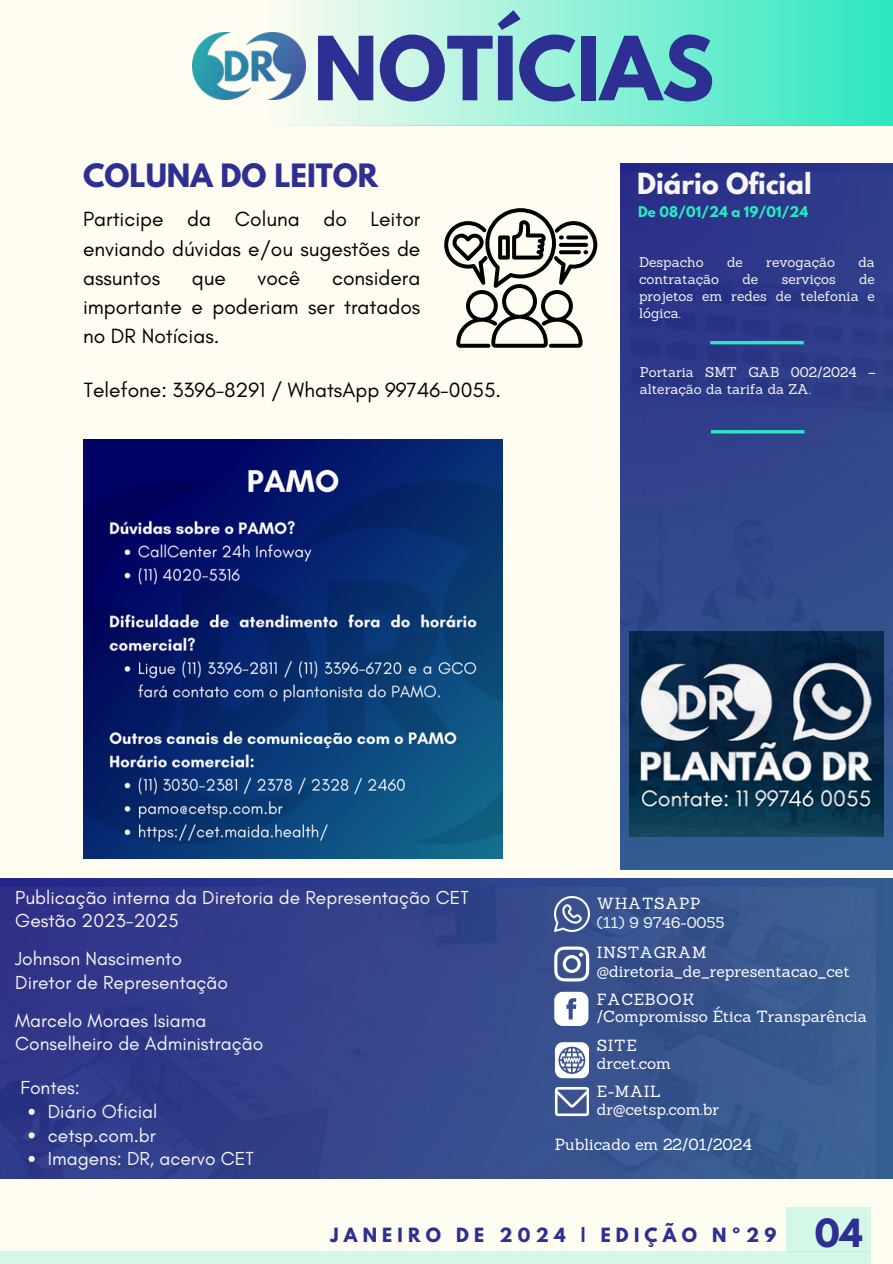
<style>
.page{position:relative;width:893px;height:1264px;background:#fff}
.page>*{position:absolute;margin:0;border:0;box-sizing:border-box;transform-origin:0 0}
.t1{font:700 78.3px "League Spartan";color:#2d2f92}
.t2{font:700 34.5px "League Spartan";color:#2d2f92}
.t3{font:700 28.5px "League Spartan";color:#2d2f92}
.t4{font:700 25.8px "League Spartan";color:#f8f5f5}
.t5{font:21px/29.2px "Glacial Indifference";color:#000;text-align:justify}
.t6{font:19.2px/23.5px "Glacial Indifference";color:#f8f5f5}
.t7{font:700 17.4px "League Spartan";letter-spacing:.3em;color:#2d2f92}
.t8{font:15.75px "Sanchez";color:#fff}
.t9{font:15.75px "Sanchez";letter-spacing:.04em;color:#fff}
.t10{font:15.15px "Sanchez";color:#f8f5f5}
.t11{font:13.8px/16.8px "Sanchez";color:#f8f5f5}
.t12{font:700 13.2px "League Spartan";color:#2ae8c0}
</style>
<div class="page">
<div style="left:0;top:0;width:892px;height:1263px;background:#fffcf2"></div>
<div style="left:0;top:1251px;width:871px;height:12px;background:#d4f8e8"></div>
<div style="left:786px;top:1207px;width:85px;height:44px;background:#d4f8e8"></div>
<div style="left:265px;top:0;width:627px;height:126px;background:linear-gradient(to right,#fdfbf1,#2ae8c0)"></div>
<img style="left:192px;top:33px;width:114px;height:66px">
<div style="left:0;top:879px;width:892px;height:299px;background:linear-gradient(to right,#252788,#365d91)"></div>
<img style="left:0;top:888px;width:875px;height:290px">
<svg style="left:554px;top:946px;width:35px;height:35px"></svg>
<svg style="left:554px;top:991px;width:34px;height:34px"></svg>
<svg style="left:555px;top:1042px;width:33px;height:36px"></svg>
<svg style="left:555px;top:1086px;width:33px;height:30px"></svg>
<img style="left:555px;top:896px;width:34px;height:35px">
<svg style="left:29px;top:1108px;width:6px;height:6px"></svg>
<svg style="left:29px;top:1132px;width:6px;height:6px"></svg>
<svg style="left:29px;top:1155px;width:6px;height:6px"></svg>
<svg style="left:620px;top:163px;width:272px;height:706px;background:#30518e"></svg>
<img style="left:629px;top:763px;width:254px;height:73px">
<img style="left:620px;top:173px;width:272px;height:590px">
<hr style="left:710px;top:341px;width:93px;height:3px;background:#2ae8c0">
<hr style="left:711px;top:430px;width:93px;height:3px;background:#2ae8c0">
<img style="left:84px;top:439px;width:418px;height:419px">
<svg style="left:444px;top:208px;width:153px;height:140px"></svg>
<p class="t1" style="left:313px;top:30px;width:402px">NOTÍCIAS</p>
<h6 class="t3" style="left:83px;top:161px;width:296px">COLUNA DO LEITOR</h6>
<p class="t5" style="left:83px;top:204px;width:339px">Participe da Coluna do Leitor enviando dúvidas e/ou sugestões de assuntos</p>
<p class="t5" style="left:83px;top:263px;width:339px;text-indent:249px">considera importante e poderiam ser tratados no DR Notícias.</p>
<p class="t5" style="left:84px;top:375px;width:419px">Telefone: 3396-8291 / WhatsApp 99746-0055.</p>
<p class="t5" style="left:192px;top:263px;width:36px">que</p>
<p class="t5" style="left:257px;top:263px;width:44px">você</p>
<p class="t4" style="left:637px;top:171px;width:176px">Diário Oficial</p>
<p class="t12" style="left:638px;top:205px;width:171px">De 08/01/24 a 19/01/24</p>
<p class="t11" style="left:639px;top:254px;width:66px">Despacho</p>
<p class="t11" style="left:727px;top:254px;width:17px">de</p>
<p class="t11" style="left:766px;top:254px;width:70px">revogação</p>
<p class="t11" style="left:858px;top:254px;width:18px">da</p>
<p class="t11" style="left:639px;top:271px;width:81px">contratação</p>
<p class="t11" style="left:742px;top:271px;width:17px">de</p>
<p class="t11" style="left:781px;top:271px;width:55px">serviços</p>
<p class="t11" style="left:639px;top:271px;width:237px;text-align:justify;text-indent:220px">de projetos em redes de telefonia e lógica.</p>
<h6 class="t11" style="left:639px;top:363px;width:237px">Portaria SMT GAB 002/2024 – alteração da tarifa da ZA.</h6>
<h4 class="t6" style="left:15px;top:885px;width:455px">Publicação interna da Diretoria de Representação CET<br>Gestão 2023-2025</h4>
<h4 class="t6" style="left:15px;top:946px;width:214px">Johnson Nascimento<br>Diretor de Representação</h4>
<h4 class="t6" style="left:15px;top:1008px;width:249px">Marcelo Moraes Isiama<br>Conselheiro de Administração</h4>
<h4 class="t6" style="left:20px;top:1075px;width:61px">Fontes:</h4>
<h4 class="t6" style="left:48px;top:1099px;width:111px">Diário Oficial</h4>
<h4 class="t6" style="left:48px;top:1122px;width:109px">cetsp.com.br</h4>
<p class="t6" style="left:48px;top:1146px;width:207px">Imagens: DR, acervo CET</p>
<p class="t9" style="left:596px;top:893px;width:105px">WHATSAPP</p>
<h4 class="t10" style="left:596px;top:912px;width:129px">(11) 9 9746-0055</h4>
<p class="t9" style="left:596px;top:942px;width:111px">INSTAGRAM</p>
<p class="t8" style="left:596px;top:961px;width:254px">@diretoria_de_representacao_cet</p>
<p class="t9" style="left:596px;top:989px;width:99px">FACEBOOK</p>
<h3 class="t8" style="left:596px;top:1005px;width:272px">/Compromisso Ética Transparência</h3>
<p class="t8" style="left:596px;top:1034px;width:41px">SITE</p>
<p class="t8" style="left:596px;top:1053px;width:76px">drcet.com</p>
<p class="t8" style="left:596px;top:1080px;width:65px">E-MAIL</p>
<h4 class="t8" style="left:596px;top:1099px;width:124px">dr@cetsp.com.br</h4>
<p class="t8" style="left:555px;top:1134px;width:198px">Publicado em 22/01/2024</p>
<h4 class="t7" style="left:330px;top:1225px;width:447px">JANEIRO DE 2024 | EDIÇÃO Nº29</h4>
<h2 class="t2" style="left:814px;top:1215px;width:49px">04</h2>
</div>
